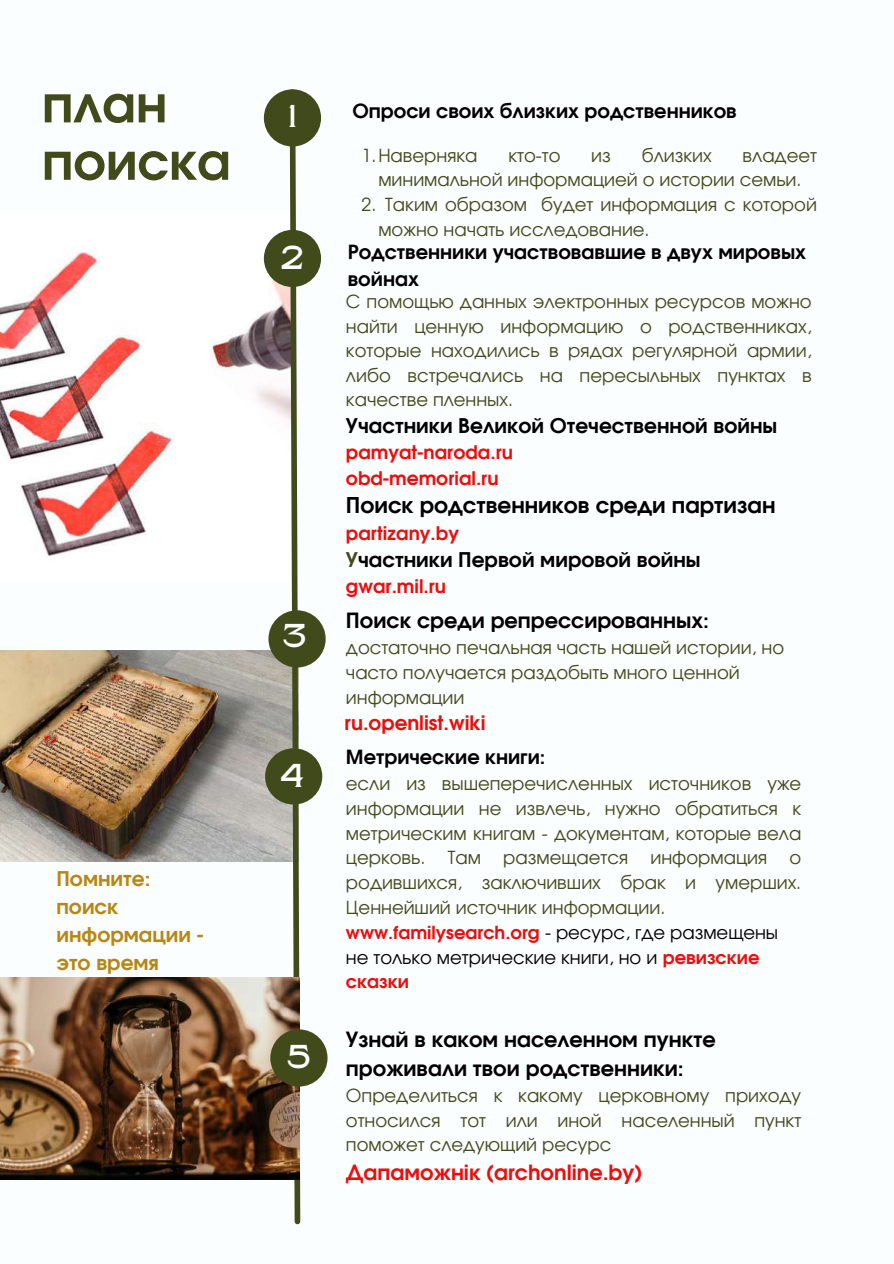
<style>
.page{position:relative;width:894px;height:1264px;background:#fff}
.page>*{position:absolute;margin:0;border:0;box-sizing:border-box;transform-origin:0 0}
.t1{font:700 50.7px/57.3px "Evolventa";color:#414a1b}
.t2{font:700 33px "Rasputin";color:#fafeff}
.t3{font:700 31.5px "Rasputin";color:#fafeff}
.t4{font:700 21.75px "Evolventa";color:#000}
.t5{font:700 21px/29.2px "Evolventa";color:#000}
.t6{font:700 21px "Evolventa";color:#ed0d0d}
.t7{font:700 20.25px "Evolventa";color:#000}
.t8{font:700 20.25px/28.2px "Evolventa";color:#b88615}
.t9{font:700 19.95px "Evolventa";color:#ed0d0d}
.t10{font:700 19.5px/27px "Evolventa";color:#000}
.t11{font:700 18.75px/25.5px "Evolventa";color:#ed0d0d}
.t12{font:18px/24.8px "Evolventa";color:#414a1b;text-align:justify}
.s1{color:#414a1b}
.s2{font-weight:700;color:#ed0d0d}
.s3{color:#000}
</style>
<div class="page">
<div style="left:0;top:0;width:893px;height:1263px;background:#fafeff"></div>
<img style="left:0;top:651px;width:287px;height:210px">
<img style="left:0;top:230px;width:287px;height:326px">
<svg style="left:287px;top:144px;width:16px;height:1081px"></svg>
<div style="left:264px;top:89px;width:57px;height:57px;background:#414a1b;border-radius:50%"></div>
<div style="left:264px;top:230px;width:57px;height:57px;background:#414a1b;border-radius:50%"></div>
<div style="left:268px;top:610px;width:57px;height:57px;background:#414a1b;border-radius:50%"></div>
<div style="left:265px;top:748px;width:57px;height:56px;background:#414a1b;border-radius:50%"></div>
<img style="left:0;top:977px;width:299px;height:202px">
<div style="left:270px;top:1029px;width:57px;height:57px;background:#414a1b;border-radius:50%"></div>
<h1 class="t1" style="left:42px;top:78px;width:190px">план поиска</h1>
<p class="t8" style="left:56px;top:865px;width:148px">Помните: поиск информации - это время</p>
<h3 class="t3" style="left:287px;top:99px;width:11px">1</h3>
<h2 class="t2" style="left:280px;top:239px;width:25px">2</h2>
<h2 class="t2" style="left:282px;top:617px;width:26px">3</h2>
<h2 class="t2" style="left:280px;top:757px;width:26px">4</h2>
<h2 class="t2" style="left:286px;top:1038px;width:26px">5</h2>
<p class="t10" style="left:352px;top:99px;width:386px">Опроси своих близких родственников</p>
<p class="t12" style="left:361px;top:144px;width:117px">1.Наверняка</p>
<p class="t12" style="left:508px;top:144px;width:54px">кто-то</p>
<p class="t12" style="left:591px;top:144px;width:21px">из</p>
<p class="t12" style="left:641px;top:144px;width:71px">близких</p>
<p class="t12" style="left:742px;top:144px;width:76px">владеет</p>
<p class="t12" style="left:378px;top:169px;width:424px">минимальной информацией о истории семьи.</p>
<p class="t12" style="left:385px;top:193px;width:433px">Таким образом будет информация с которой</p>
<p class="t12" style="left:378px;top:218px;width:273px">можно начать исследование.</p>
<p class="t12" style="left:361px;top:193px;width:16px">2.</p>
<p class="t10" style="left:347px;top:240px;width:460px">Родственники участвовавшие в двух мировых войнах</p>
<p class="t12" style="left:346px;top:291px;width:467px">С помощью данных электронных ресурсов можно найти ценную информацию о родственниках, которые находились в рядах регулярной армии, либо встречались на пересыльных пунктах в качестве пленных.</p>
<p class="t7" style="left:346px;top:416px;width:432px">Участники Великой Отечественной войны</p>
<p class="t11" style="left:346px;top:441px;width:169px">pamyat-naroda.ru obd-memorial.ru</p>
<p class="t4" style="left:346px;top:495px;width:431px">Поиск родственников среди партизан</p>
<p class="t11" style="left:346px;top:522px;width:114px">partizany.by</p>
<p class="t7" style="left:346px;top:550px;width:356px"><span class="s1">У</span>частники Первой мировой войны</p>
<p class="t11" style="left:346px;top:575px;width:102px">gwar.mil.ru</p>
<p class="t5" style="left:346px;top:607px;width:364px">Поиск среди репрессированных:</p>
<p class="t12" style="left:346px;top:636px;width:439px;text-align:left">достаточно печальная часть нашей истории, но часто получается раздобыть много ценной информации</p>
<p class="t9" style="left:344px;top:713px;width:142px">ru.openlist.wiki</p>
<p class="t10" style="left:346px;top:745px;width:201px">Метрические книги:</p>
<p class="t12" style="left:346px;top:772px;width:457px;text-align:left">если из вышеперечисленных источников уже информации не извлечь, нужно обратиться к метрическим книгам - документам, которые вела церковь. Там размещается информация о родившихся, заключивших брак и умерших.<br>Ценнейший источник информации. <span class="s2">www.familysearch.org</span> <span class="s3">- ресурс, где размещены не только метрические книги, но и</span> <span class="s2">ревизские сказки</span></p>
<p class="t5" style="left:346px;top:1025px;width:371px">Узнай в каком населенном пункте проживали твои родственники:</p>
<p class="t12" style="left:346px;top:1084px;width:456px">Определиться к какому церковному приходу относился тот или иной населенный пункт поможет следующий ресурс</p>
<p class="t6" style="left:346px;top:1162px;width:297px">Дапаможнік (archonline.by)</p>
</div>
